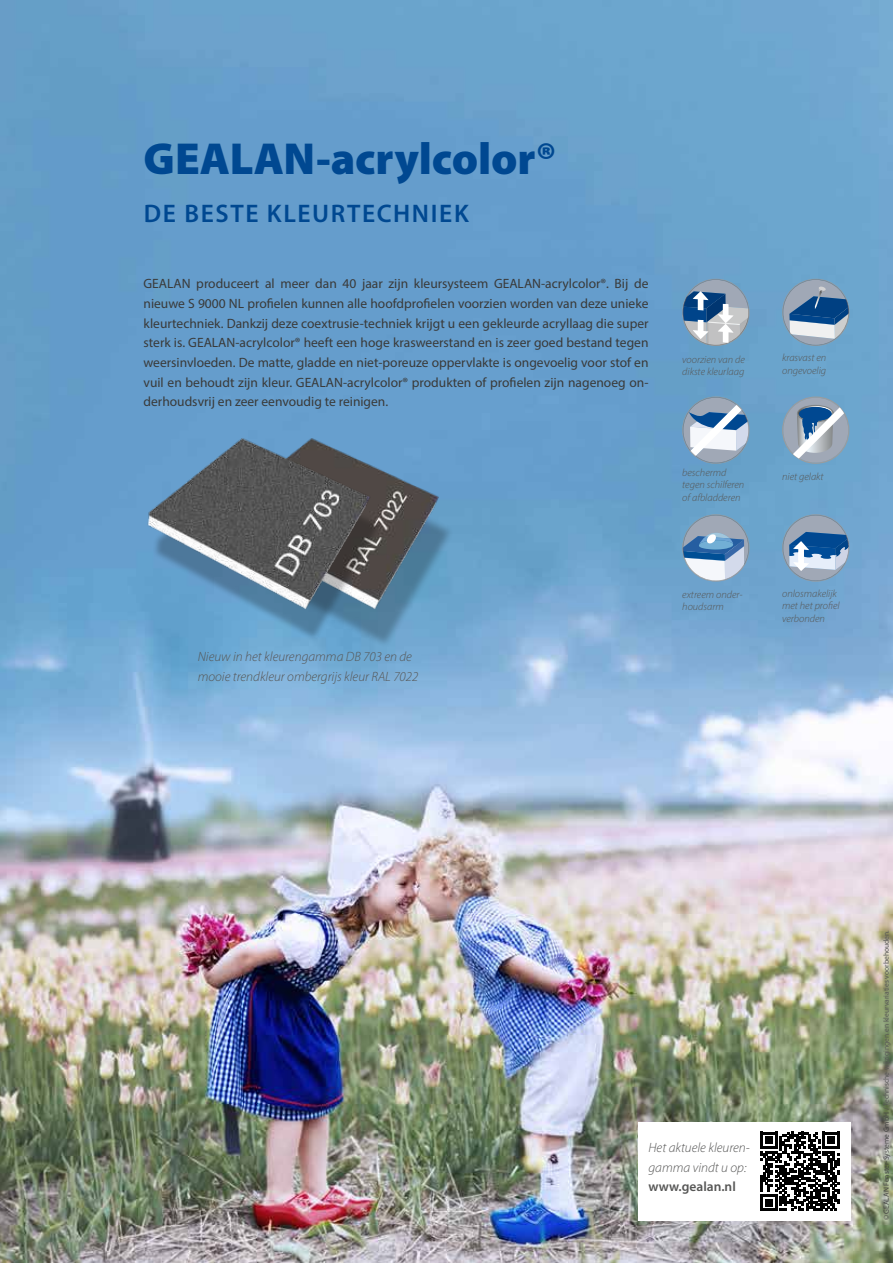
<style>
.page{position:relative;width:893px;height:1263px;background:#fff}
.page>*{position:absolute;margin:0;border:0;box-sizing:border-box;transform-origin:0 0}
.t1{font:900 45px "Myriad Pro";letter-spacing:-.005em;color:#004891}
.t2{font:600 25.5px "Myriad Pro";letter-spacing:.065em;color:#004891}
.t3{font:13.5px/19.6px "Myriad Pro";color:#3a3a39;text-align:justify}
.t4{font:italic 300 13.5px/19.6px "Myriad Pro";color:#565655}
.t5{font:600 13.5px "Myriad Pro";color:#565655}
.t6{font:italic 300 10.5px/12.6px "Myriad Pro";color:#565655}
.t7{font:7.5px "Myriad Pro";color:#565655}
.s1{color:#434342}
</style>
<div class="page">
<img style="left:0;top:0;width:893px;height:1263px">
<svg style="left:682px;top:279px;width:67px;height:67px;background:#86a0b9"></svg>
<svg style="left:782px;top:397px;width:67px;height:67px;background:#8da5bc"></svg>
<svg style="left:782px;top:279px;width:67px;height:67px;background:#7495b4"></svg>
<div style="left:818px;top:286px;width:8px;height:5px;background:#d2d2d3;border-radius:50%"></div>
<svg style="left:782px;top:514px;width:67px;height:68px;background:#7b9cbd"></svg>
<svg style="left:682px;top:397px;width:67px;height:67px"></svg>
<svg style="left:682px;top:514px;width:67px;height:68px;background:#8aa9c7"></svg>
<div style="left:222px;top:467px;width:232px;height:181px;background:#000;opacity:.25"></div>
<img style="left:386px;top:435px;width:55px;height:174px">
<div style="left:152px;top:462px;width:230px;height:179px;background:#000;opacity:.25"></div>
<img style="left:144px;top:435px;width:242px;height:174px">
<div style="left:638px;top:1122px;width:212px;height:98px;background:#fff"></div>
<svg style="left:760px;top:1132px;width:79px;height:79px"></svg>
<h1 class="t1" style="left:144px;top:129px;width:415px">GEALAN-acrylcolor®</h1>
<h2 class="t2" style="left:144px;top:197px;width:327px">DE BESTE KLEURTECHNIEK</h2>
<p class="t3" style="left:144px;top:274px;width:506px">GEALAN produceert al meer dan 40 jaar zijn kleursysteem GEALAN-acrylcolor®. Bij de nieuwe S 9000 NL profielen kunnen alle hoofdprofielen voorzien worden van deze unieke kleurtechniek. Dankzij deze coextrusie-techniek krijgt u een gekleurde acryllaag die super sterk is. GEALAN-acrylcolor® heeft een hoge krasweerstand en is zeer goed bestand tegen weersinvloeden. De matte, gladde en niet-poreuze oppervlakte is ongevoelig voor stof en vuil en behoudt zijn kleur. GEALAN-acrylcolor® produkten of profielen zijn nagenoeg on&shy;derhoudsvrij en zeer eenvoudig te reinigen.</p>
<p class="t6" style="left:682px;top:353px;width:64px">voorzien van de dikste kleurlaag</p>
<p class="t6" style="left:682px;top:466px;width:64px">beschermd tegen schilferen of afbladderen</p>
<p class="t4" style="left:198px;top:647px;width:222px">Nieuw in het kleurengamma DB 703 en de mooie trendkleur ombergrijs kleur RAL 7022</p>
<p class="t6" style="left:682px;top:588px;width:62px">extreem onder&shy;houdsarm</p>
<p class="t6" style="left:782px;top:352px;width:46px">krasvast en ongevoelig</p>
<p class="t6" style="left:782px;top:470px;width:43px">niet gelakt</p>
<p class="t6" style="left:782px;top:587px;width:59px">onlosmakelijk met het profiel verbonden</p>
<p class="t4" style="left:648px;top:1138px;width:103px">Het aktuele kleuren&shy;gamma vindt u op:</p>
<p class="t5" style="left:648px;top:1178px;width:89px">www.gealan.nl</p>
<p class="t7" style="left:882px;top:1220px;width:292px;rotate:-90deg"><span class="s1">© GEALAN Fenster-Systeme GmbH</span> / Technische wijzigingen en kleurvariaties voorbehouden.</p>
</div>
